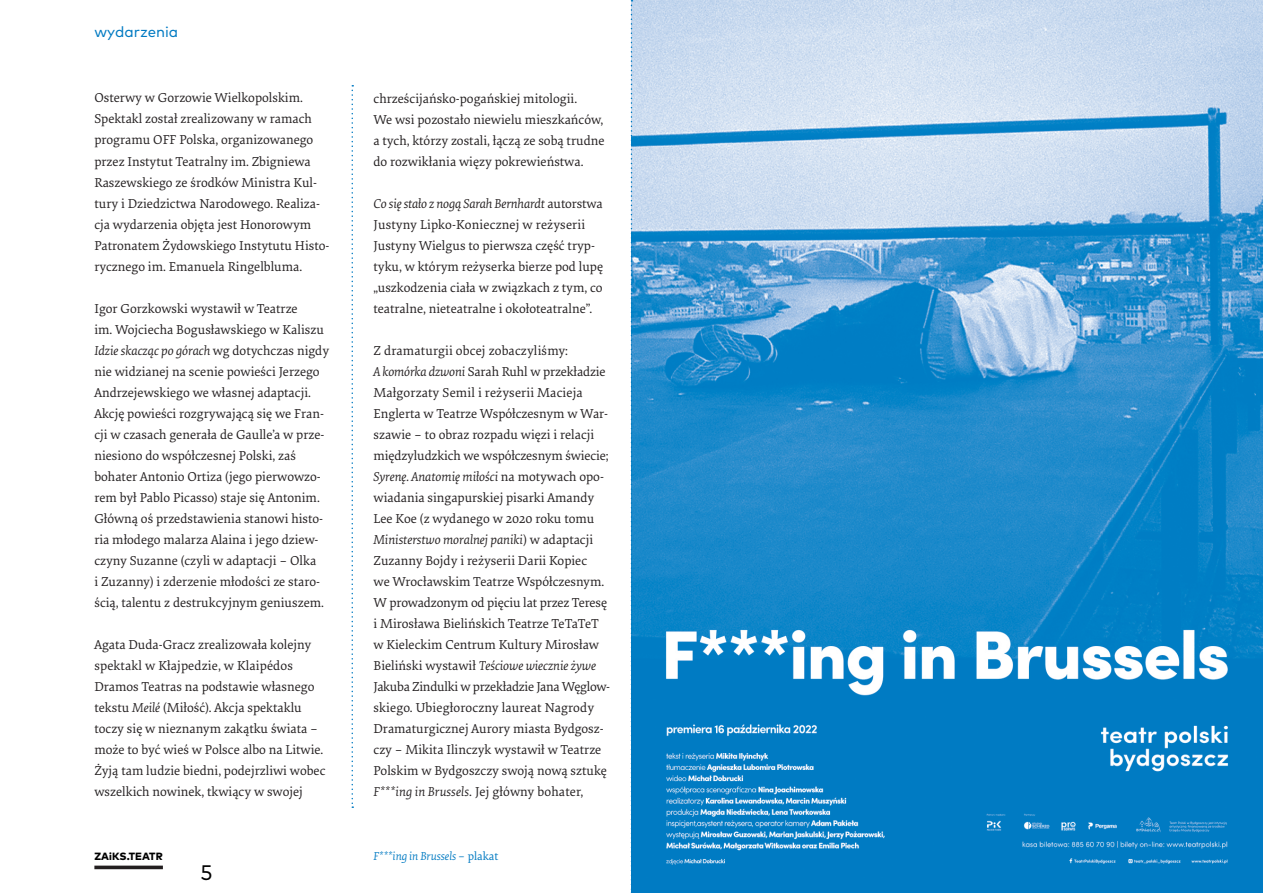
<style>
.page{position:relative;width:1263px;height:893px;background:#fff}
.page>*{position:absolute;margin:0;border:0;box-sizing:border-box;transform-origin:0 0}
.t1{font:21px "Mark Pro";color:#000}
.t2{font:15px "Mark Pro";color:#007ac2}
.t3{font:13.5px/21px "Elena Basic";color:#231f20}
.t4{font:italic 12px "Elena Basic";color:#007ac2}
.t5{font:800 10.5px "Mark OT";letter-spacing:.01em;color:#000}
.s1{font-style:italic}
.s2{font-style:normal}
</style>
<div class="page">
<svg style="left:351px;top:85px;width:2px;height:723px"></svg>
<hr style="left:94px;top:866px;width:69px;height:3px;background:#231f20">
<img style="left:632px;top:0;width:631px;height:893px">
<svg style="left:631px;top:0;width:1px;height:893px"></svg>
<p class="t2" style="left:94px;top:21px;width:85px">wydarzenia</p>
<p class="t3" style="left:94px;top:87px;width:237px">Osterwy w Gorzowie Wielkopolskim.<br>Spektakl został zrealizowany w ramach programu OFF Polska, organizowanego przez Instytut Teatralny im. Zbigniewa Raszewskiego ze środków Ministra Kul&shy;tury i Dziedzictwa Narodowego. Realiza&shy;cja wydarzenia objęta jest Honorowym Patronatem Żydowskiego Instytutu Histo&shy;rycznego im. Emanuela Ringelbluma.</p>
<p class="t3" style="left:94px;top:297px;width:236px">Igor Gorzkowski wystawił w Teatrze<br>im. Wojciecha Bogusławskiego w Kaliszu <span class="s1">Idzie skacząc po górach</span> wg dotychczas nigdy nie widzianej na scenie powieści Jerzego Andrzejewskiego we własnej adaptacji.<br>Akcję powieści rozgrywającą się we Fran&shy;cji w czasach generała de Gaulle’a w prze&shy;niesiono do współczesnej Polski, zaś bohater Antonio Ortiza (jego pierwowzo&shy;rem był Pablo Picasso) staje się Antonim.<br>Główną oś przedstawienia stanowi histo&shy;ria młodego malarza Alaina i jego dziew&shy;czyny Suzanne (czyli w adaptacji – Olka<br>i Zuzanny) i zderzenie młodości ze staro&shy;ścią, talentu z destrukcyjnym geniuszem.</p>
<p class="t3" style="left:94px;top:633px;width:233px">Agata Duda-Gracz zrealizowała kolejny spektakl w Kłajpedzie, w Klaipédos Dramos Teatras na podstawie własnego tekstu <span class="s1">Meilé</span> (Miłość). Akcja spektaklu toczy się w nieznanym zakątku świata – może to być wieś w Polsce albo na Litwie.<br>Żyją tam ludzie biedni, podejrzliwi wobec wszelkich nowinek, tkwiący w swojej</p>
<p class="t5" style="left:94px;top:849px;width:70px">ZAiKS.TEATR</p>
<h1 class="t1" style="left:200px;top:857px;width:14px">5</h1>
<p class="t3" style="left:373px;top:87px;width:232px">chrześcijańsko-pogańskiej mitologii.<br>We wsi pozostało niewielu mieszkańców, a tych, którzy zostali, łączą ze sobą trudne do rozwikłania więzy pokrewieństwa.</p>
<p class="t3" style="left:373px;top:192px;width:231px"><span class="s1">Co się stało z nogą Sarah Bernhardt</span> autorstwa Justyny Lipko-Koniecznej w reżyserii Justyny Wielgus to pierwsza część tryp&shy;tyku, w którym reżyserka bierze pod lupę „uszkodzenia ciała w związkach z tym, co teatralne, nieteatralne i okołoteatralne”.</p>
<p class="t3" style="left:373px;top:339px;width:238px">Z dramaturgii obcej zobaczyliśmy:<br><span class="s1">A komórka dzwoni</span> Sarah Ruhl w przekładzie Małgorzaty Semil i reżyserii Macieja Englerta w Teatrze Współczesnym w War&shy;szawie – to obraz rozpadu więzi i relacji międzyludzkich we współczesnym świecie; <span class="s1">Syrenę. Anatomię miłości</span> na motywach opo&shy;wiadania singapurskiej pisarki Amandy Lee Koe (z wydanego w 2020 roku tomu <span class="s1">Ministerstwo moralnej paniki</span>) w adaptacji Zuzanny Bojdy i reżyserii Darii Kopiec<br>we Wrocławskim Teatrze Współczesnym.<br>W prowadzonym od pięciu lat przez Teresę i Mirosława Bielińskich Teatrze TeTaTeT w Kieleckim Centrum Kultury Mirosław Bieliński wystawił <span class="s1">Teściowe wiecznie żywe </span>Jakuba Zindulki w przekładzie Jana Węglow&shy;skiego. Ubiegłoroczny laureat Nagrody Dramaturgicznej Aurory miasta Bydgosz&shy;czy – Mikita Ilinczyk wystawił w Teatrze Polskim w Bydgoszczy swoją nową sztukę <span class="s1">F***ing in Brussels</span>. Jej główny bohater,</p>
<p class="t4" style="left:373px;top:848px;width:126px">F***ing in Brussels <span class="s2">– plakat</span></p>
</div>
